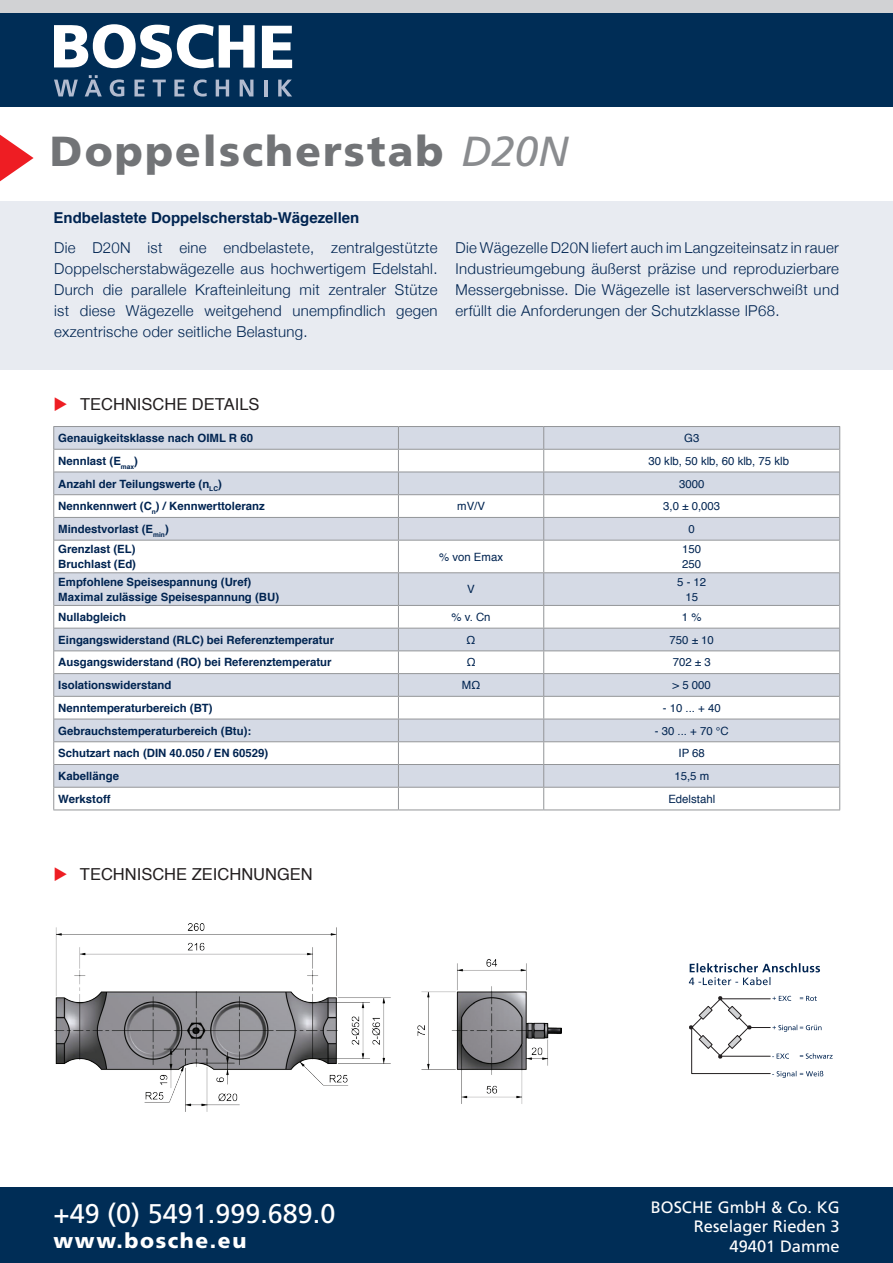
<style>
.page{position:relative;width:893px;height:1263px;background:#fff}
.page>*{position:absolute;margin:0;border:0;box-sizing:border-box;transform-origin:0 0}
.t1{font:900 42px "Frutiger LT Std";letter-spacing:.05em;color:#727477}
.t2{font:27px "Frutiger LT Std";color:#fff}
.t3{font:900 21px "Frutiger LT Std";letter-spacing:.075em;color:#fff}
.t4{font:16.5px/19.8px "Frutiger LT Std";color:#fff;text-align:right}
.t5{font:16.5px "Helvetica";color:#231f20}
.t6{font:300 15px/21px "Helvetica Neue";letter-spacing:.02em;color:#002451;text-align:justify}
.t7{font:700 15px "Helvetica";color:#002451}
.t8{font:700 11.4px/15px "Helvetica";color:#002451}
.t9{font:11.4px/15px "Helvetica";color:#002451}
.s1{font-weight:400;font-style:italic;color:#8a8c8f}
.s2{color:#ee1d23}
</style>
<div class="page">
<div style="left:0;top:201px;width:893px;height:168px;background:#e8ebf1"></div>
<div style="left:0;top:0;width:893px;height:21px;background:#d1d2d4"></div>
<div style="left:0;top:14px;width:893px;height:93px;background:#002d56"></div>
<div style="left:0;top:1187px;width:893px;height:76px;background:#002d56"></div>
<svg style="left:0;top:135px;width:34px;height:46px"></svg>
<svg style="left:262px;top:26px;width:30px;height:42px"></svg>
<svg style="left:54px;top:24px;width:201px;height:44px"></svg>
<svg style="left:54px;top:80px;width:24px;height:16px"></svg>
<svg style="left:85px;top:75px;width:17px;height:21px"></svg>
<svg style="left:110px;top:79px;width:14px;height:18px"></svg>
<svg style="left:134px;top:80px;width:11px;height:16px"></svg>
<svg style="left:153px;top:80px;width:13px;height:16px"></svg>
<svg style="left:174px;top:80px;width:10px;height:16px"></svg>
<svg style="left:194px;top:79px;width:13px;height:18px"></svg>
<svg style="left:216px;top:80px;width:13px;height:16px"></svg>
<svg style="left:240px;top:80px;width:13px;height:16px"></svg>
<hr style="left:264px;top:80px;width:4px;height:16px;background:#b2bbcf">
<svg style="left:278px;top:80px;width:14px;height:16px"></svg>
<svg style="left:54px;top:629px;width:785px;height:180px;fill:#d5dae5"></svg>
<svg style="left:54px;top:541px;width:785px;height:87px"></svg>
<hr style="left:53px;top:426px;width:345px;height:1px;background:#939598">
<hr style="left:398px;top:426px;width:146px;height:1px;background:#939598">
<hr style="left:544px;top:426px;width:296px;height:1px;background:#939598">
<hr style="left:53px;top:540px;width:1px;height:33px;background:#939598">
<hr style="left:839px;top:540px;width:1px;height:33px;background:#939598">
<hr style="left:53px;top:573px;width:1px;height:32px;background:#939598">
<hr style="left:839px;top:573px;width:1px;height:32px;background:#939598">
<svg style="left:53px;top:605px;width:1px;height:204px"></svg>
<svg style="left:839px;top:605px;width:1px;height:204px"></svg>
<hr style="left:53px;top:809px;width:345px;height:1px;background:#939598">
<hr style="left:398px;top:809px;width:146px;height:1px;background:#939598">
<hr style="left:544px;top:809px;width:296px;height:1px;background:#939598">
<svg style="left:53px;top:427px;width:787px;height:113px"></svg>
<hr style="left:54px;top:540px;width:344px;height:1px;background:#939598">
<hr style="left:398px;top:540px;width:146px;height:1px;background:#939598">
<hr style="left:398px;top:540px;width:1px;height:32px;background:#939598">
<hr style="left:544px;top:540px;width:295px;height:1px;background:#939598">
<hr style="left:543px;top:540px;width:1px;height:32px;background:#939598">
<hr style="left:54px;top:572px;width:344px;height:1px;background:#939598">
<hr style="left:398px;top:572px;width:146px;height:1px;background:#939598">
<hr style="left:398px;top:573px;width:1px;height:32px;background:#939598">
<hr style="left:544px;top:572px;width:295px;height:1px;background:#939598">
<hr style="left:543px;top:573px;width:1px;height:32px;background:#939598">
<hr style="left:54px;top:605px;width:344px;height:1px;background:#939598">
<hr style="left:398px;top:605px;width:146px;height:1px;background:#939598">
<hr style="left:544px;top:605px;width:295px;height:1px;background:#939598">
<hr style="left:54px;top:628px;width:344px;height:1px;background:#939598">
<hr style="left:398px;top:628px;width:146px;height:1px;background:#939598">
<hr style="left:544px;top:628px;width:295px;height:1px;background:#939598">
<hr style="left:54px;top:650px;width:344px;height:1px;background:#939598">
<hr style="left:398px;top:650px;width:146px;height:1px;background:#939598">
<hr style="left:544px;top:650px;width:295px;height:1px;background:#939598">
<hr style="left:54px;top:673px;width:344px;height:1px;background:#939598">
<hr style="left:398px;top:673px;width:146px;height:1px;background:#939598">
<hr style="left:544px;top:673px;width:295px;height:1px;background:#939598">
<hr style="left:54px;top:696px;width:344px;height:1px;background:#939598">
<hr style="left:398px;top:696px;width:146px;height:1px;background:#939598">
<hr style="left:544px;top:696px;width:295px;height:1px;background:#939598">
<hr style="left:54px;top:719px;width:344px;height:1px;background:#939598">
<hr style="left:398px;top:719px;width:146px;height:1px;background:#939598">
<hr style="left:544px;top:719px;width:295px;height:1px;background:#939598">
<hr style="left:54px;top:741px;width:344px;height:1px;background:#939598">
<hr style="left:398px;top:741px;width:146px;height:1px;background:#939598">
<hr style="left:544px;top:741px;width:295px;height:1px;background:#939598">
<hr style="left:54px;top:764px;width:344px;height:1px;background:#939598">
<hr style="left:398px;top:764px;width:146px;height:1px;background:#939598">
<hr style="left:544px;top:764px;width:295px;height:1px;background:#939598">
<hr style="left:54px;top:787px;width:344px;height:1px;background:#939598">
<hr style="left:398px;top:787px;width:146px;height:1px;background:#939598">
<svg style="left:398px;top:606px;width:1px;height:203px"></svg>
<hr style="left:544px;top:787px;width:295px;height:1px;background:#939598">
<svg style="left:543px;top:606px;width:1px;height:203px"></svg>
<svg style="left:689px;top:963px;width:131px;height:22px"></svg>
<svg style="left:689px;top:996px;width:144px;height:82px"></svg>
<img style="left:54px;top:923px;width:507px;height:189px">
<h1 class="t1" style="left:50px;top:126px;width:520px">Doppelscherstab <span class="s1">D20N</span></h1>
<h3 class="t7" style="left:54px;top:206px;width:307px">Endbelastete Doppelscherstab-Wägezellen</h3>
<p class="t6" style="left:54px;top:236px;width:385px">Die D20N ist eine endbelastete, zentralgestützte Doppelscherstabwägezelle aus hochwertigem Edelstahl.<br>Durch die parallele Krafteinleitung mit zentraler Stütze ist diese Wägezelle weitgehend unempfindlich gegen exzentrische oder seitliche Belastung.</p>
<h3 class="t6" style="left:456px;top:236px;width:385px">Die Wägezelle D20N liefert auch im Langzeiteinsatz in rauer Industrieumgebung äußerst präzise und reproduzierbare Messergebnisse. Die Wägezelle ist laserverschweißt und erfüllt die Anforderungen der Schutzklasse IP68.</h3>
<h3 class="t5" style="left:54px;top:392px;width:207px"><span class="s2">◆</span> TECHNISCHE DETAILS</h3>
<p class="t8" style="left:58px;top:431px;width:196px">Genauigkeitsklasse nach OIML R 60</p>
<p class="t9" style="left:684px;top:431px;width:17px">G3</p>
<p class="t8" style="left:58px;top:453px;width:81px">Nennlast (E<sub>max</sub>)</p>
<p class="t9" style="left:648px;top:454px;width:142px">30 klb, 50 klb, 60 klb, 75 klb</p>
<p class="t8" style="left:58px;top:476px;width:165px">Anzahl der Teilungswerte (n<sub>LC</sub>)</p>
<p class="t9" style="left:679px;top:476px;width:27px">3000</p>
<p class="t8" style="left:58px;top:499px;width:208px">Nennkennwert (C<sub>n</sub>) / Kennwerttoleranz</p>
<p class="t9" style="left:457px;top:499px;width:29px">mV/V</p>
<p class="t9" style="left:663px;top:499px;width:58px">3,0 ± 0,003</p>
<p class="t8" style="left:58px;top:522px;width:112px">Mindestvorlast (E<sub>min</sub>)</p>
<p class="t9" style="left:689px;top:522px;width:8px">0</p>
<p class="t8" style="left:58px;top:542px;width:79px">Grenzlast (EL)<br>Bruchlast (Ed)</p>
<p class="t9" style="left:439px;top:550px;width:65px">% von Emax</p>
<p class="t9" style="left:682px;top:542px;width:20px">150<br>250</p>
<p class="t8" style="left:58px;top:574px;width:222px">Empfohlene Speisespannung (Uref)<br>Maximal zulässige Speisespannung (BU)</p>
<p class="t9" style="left:467px;top:582px;width:9px">V</p>
<p class="t9" style="left:677px;top:575px;width:31px;text-align:center">5 - 12<br>15</p>
<p class="t8" style="left:58px;top:610px;width:69px">Nullabgleich</p>
<p class="t9" style="left:452px;top:610px;width:41px">% v. Cn</p>
<p class="t9" style="left:682px;top:610px;width:21px">1 %</p>
<p class="t8" style="left:58px;top:632px;width:277px">Eingangswiderstand (RLC) bei Referenztemperatur</p>
<p class="t9" style="left:467px;top:633px;width:10px">Ω</p>
<p class="t9" style="left:670px;top:633px;width:46px">750 ± 10</p>
<p class="t8" style="left:58px;top:655px;width:275px">Ausgangswiderstand (RO) bei Referenztemperatur</p>
<p class="t9" style="left:467px;top:655px;width:10px">Ω</p>
<p class="t9" style="left:673px;top:655px;width:39px">702 ± 3</p>
<p class="t8" style="left:58px;top:678px;width:115px">Isolationswiderstand</p>
<p class="t9" style="left:462px;top:678px;width:20px">MΩ</p>
<p class="t9" style="left:673px;top:678px;width:40px">&gt; 5 000</p>
<p class="t8" style="left:58px;top:700px;width:156px">Nenntemperaturbereich (BT)</p>
<p class="t9" style="left:663px;top:701px;width:59px">- 10 ... + 40</p>
<p class="t8" style="left:58px;top:723px;width:194px">Gebrauchstemperaturbereich (Btu):</p>
<p class="t9" style="left:655px;top:723px;width:75px">- 30 ... + 70 °C</p>
<p class="t8" style="left:58px;top:746px;width:212px">Schutzart nach (DIN 40.050 / EN 60529)</p>
<p class="t9" style="left:679px;top:746px;width:28px">IP 68</p>
<p class="t8" style="left:58px;top:769px;width:62px">Kabellänge</p>
<p class="t9" style="left:674px;top:769px;width:36px">15,5 m</p>
<p class="t8" style="left:58px;top:791px;width:54px">Werkstoff</p>
<p class="t9" style="left:668px;top:792px;width:48px">Edelstahl</p>
<h3 class="t5" style="left:53px;top:861px;width:261px"><span class="s2">◆</span> TECHNISCHE ZEICHNUNGEN</h3>
<h2 class="t2" style="left:54px;top:1197px;width:283px">+49 (0) 5491.999.689.0</h2>
<h3 class="t3" style="left:54px;top:1228px;width:194px">www.bosche.eu</h3>
<h3 class="t4" style="left:651px;top:1197px;width:190px">BOSCHE GmbH &amp; Co. KG<br>Reselager Rieden 3<br>49401 Damme</h3>
</div>
